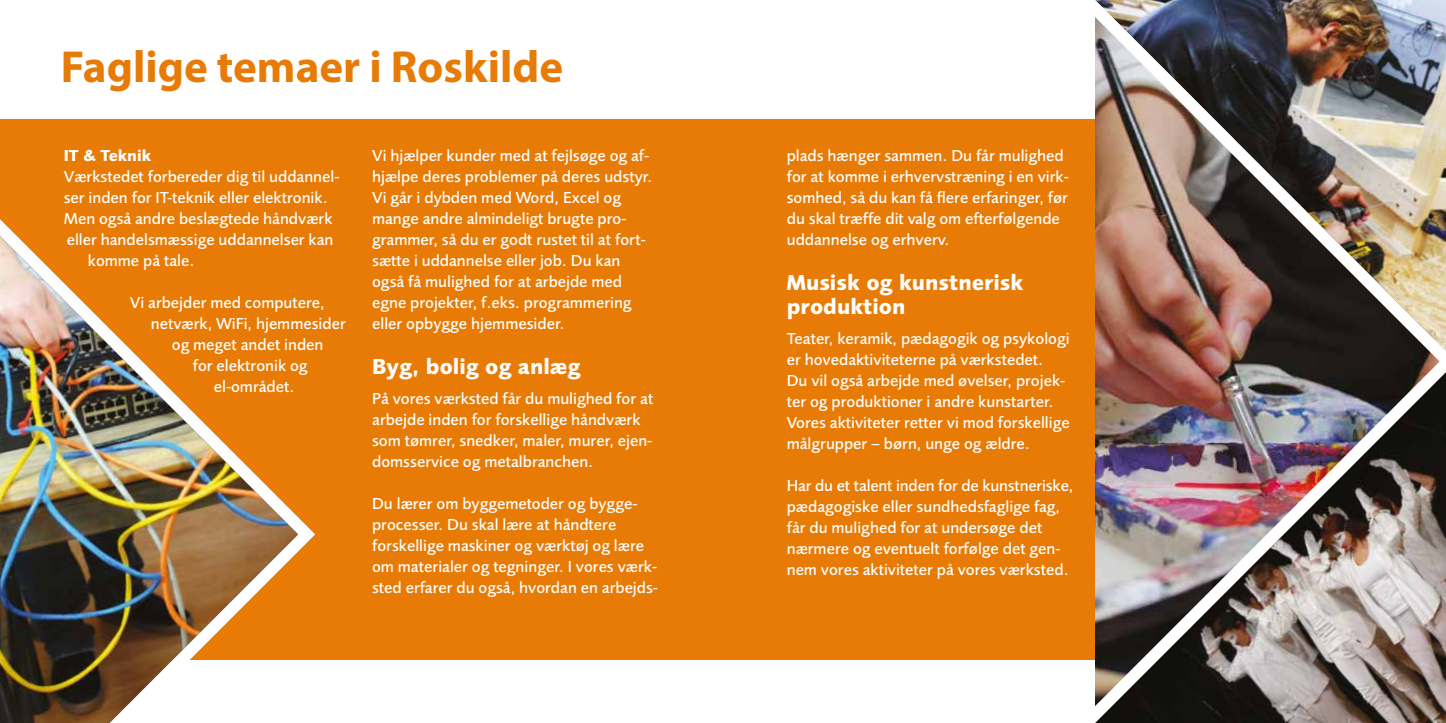
<style>
.page{position:relative;width:1446px;height:723px;background:#fff}
.page>*{position:absolute;margin:0;border:0;box-sizing:border-box;transform-origin:0 0}
.t1{font:700 45px "Myriad Pro";color:#e77b06}
.t2{font:700 22.5px/24px "Foundry Sans";color:#fff}
.t3{font:500 16.5px/21px "Foundry Sans";color:#fff}
.t4{font:700 16.5px "Foundry Sans";color:#fff}
</style>
<div class="page">
<div style="left:0;top:119px;width:1446px;height:540px;background:#e77b06"></div>
<svg style="left:1055px;top:548px;width:391px;height:175px"></svg>
<img style="left:1095px;top:0;width:351px;height:548px">
<img style="left:0;top:219px;width:324px;height:504px">
<h1 class="t1" style="left:61px;top:37px;width:504px">Faglige temaer i Roskilde</h1>
<p class="t4" style="left:64px;top:146px;width:89px">IT &amp; Teknik</p>
<p class="t3" style="left:64px;top:166px;width:277px">Værkstedet forbereder dig til uddannel-</p>
<p class="t3" style="left:64px;top:187px;width:265px">ser inden for IT-teknik eller elektronik.</p>
<p class="t3" style="left:64px;top:208px;width:270px">Men også andre beslægtede håndværk</p>
<p class="t3" style="left:67px;top:229px;width:268px">eller handelsmæssige uddannelser kan</p>
<p class="t3" style="left:88px;top:250px;width:108px">komme på tale.</p>
<p class="t3" style="left:130px;top:292px;width:196px">Vi arbejder med computere,</p>
<p class="t3" style="left:151px;top:313px;width:196px">netværk, WiFi, hjemmesider</p>
<p class="t3" style="left:172px;top:334px;width:153px">og meget andet inden</p>
<p class="t3" style="left:193px;top:355px;width:116px">for elektronik og</p>
<p class="t3" style="left:214px;top:376px;width:82px">el-området.</p>
<p class="t3" style="left:372px;top:145px;width:282px">Vi hjælper kunder med at fejlsøge og af&shy;hjælpe deres problemer på deres udstyr.<br>Vi går i dybden med Word, Excel og mange andre almindeligt brugte pro&shy;grammer, så du er godt rustet til at fort&shy;sætte i uddannelse eller job. Du kan også få mulighed for at arbejde med egne projekter, f.eks. programmering eller opbygge hjemmesider.</p>
<h2 class="t2" style="left:372px;top:355px;width:210px">Byg, bolig og anlæg</h2>
<p class="t3" style="left:372px;top:388px;width:283px">På vores værksted får du mulighed for at arbejde inden for forskellige håndværk som tømrer, snedker, maler, murer, ejen&shy;domsservice og metalbranchen.</p>
<p class="t3" style="left:372px;top:493px;width:287px">Du lærer om byggemetoder og bygge&shy;processer. Du skal lære at håndtere forskellige maskiner og værktøj og lære om materialer og tegninger. I vores værk&shy;sted erfarer du også, hvordan en arbejds-</p>
<p class="t3" style="left:787px;top:145px;width:283px">plads hænger sammen. Du får mulighed for at komme i erhvervstræning i en virk&shy;somhed, så du kan få flere erfaringer, før du skal træffe dit valg om efterfølgende uddannelse og erhverv.</p>
<h2 class="t2" style="left:787px;top:271px;width:238px">Musisk og kunstnerisk produktion</h2>
<p class="t3" style="left:787px;top:328px;width:284px">Teater, keramik, pædagogik og psykologi er hovedaktiviteterne på værkstedet.<br>Du vil også arbejde med øvelser, projek&shy;ter og produktioner i andre kunstarter.<br>Vores aktiviteter retter vi mod forskellige målgrupper – børn, unge og ældre.</p>
<p class="t3" style="left:787px;top:475px;width:288px">Har du et talent inden for de kunstneriske, pædagogiske eller sundhedsfaglige fag, får du mulighed for at undersøge det nærmere og eventuelt forfølge det gen&shy;nem vores aktiviteter på vores værksted.</p>
</div>
